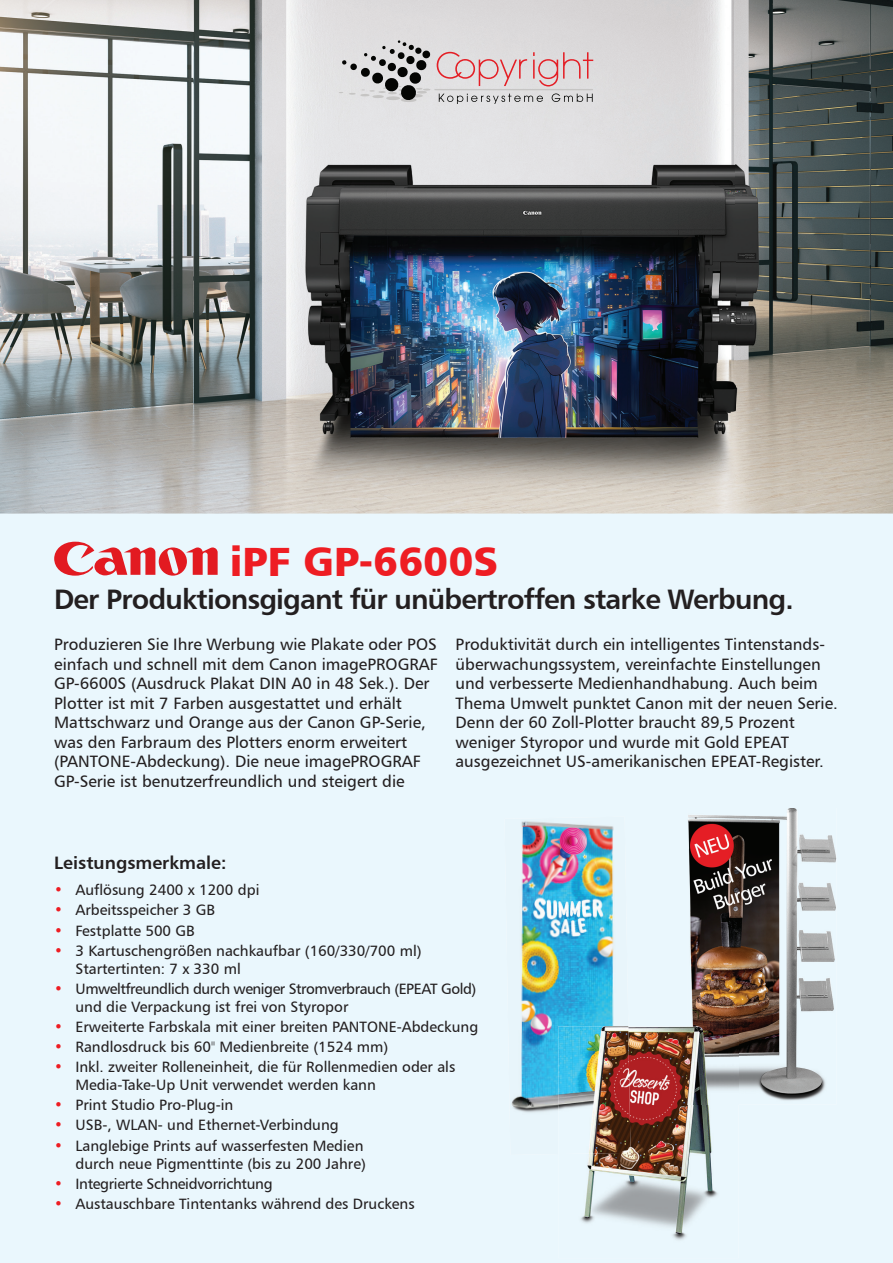
<style>
.page{position:relative;width:893px;height:1263px;background:#fff}
.page>*{position:absolute;margin:0;border:0;box-sizing:border-box;transform-origin:0 0}
.t1{font:40.8px "Humanist 777 BT Black B";color:#ee1d23}
.t2{font:28.2px "Humanist 777 BT Bold B";letter-spacing:-.03em;color:#231f20}
.t3{font:18px "Humanist 777 BT Bold B";color:#231f20}
.t4{font:16.5px/19.5px "Humanist 777 BT Roman B";color:#231f20}
.t5{font:15px/18px "Humanist 777 BT Roman B";color:#231f20}
.t6{font:15px/18px "Humanist 777 BT Roman B";letter-spacing:-.03em;color:#231f20}
.t7{font:15px "Humanist 777 BT Roman B";letter-spacing:-.02em;color:#231f20}
.s1{color:#ee1d23}
.s2{font-family:"Humanist 777 BT Light B"}
</style>
<div class="page">
<img style="left:0;top:0;width:893px;height:513px">
<div style="left:0;top:513px;width:893px;height:750px;background:#eaf7fd"></div>
<svg style="left:54px;top:542px;width:164px;height:34px;background:#e68d94"></svg>
<hr style="left:435px;top:89px;width:157px;height:1px;background:#c6c5c4">
<svg style="left:439px;top:94px;width:104px;height:10px"></svg>
<svg style="left:552px;top:93px;width:41px;height:9px"></svg>
<svg style="left:437px;top:52px;width:156px;height:34px;background:#dfc3c5"></svg>
<svg style="left:339px;top:40px;width:92px;height:62px;background:#b4b3b4"></svg>
<img style="left:688px;top:808px;width:148px;height:297px">
<img style="left:504px;top:817px;width:124px;height:338px">
<img style="left:558px;top:1026px;width:181px;height:232px">
<img style="left:688px;top:1026px;width:51px;height:79px">
<img style="left:558px;top:1026px;width:72px;height:128px">
<h1 class="t1" style="left:230px;top:535px;width:270px">iPF GP-6600S</h1>
<h2 class="t2" style="left:54px;top:582px;width:741px">Der Produktionsgigant für unübertroffen starke Werbung.</h2>
<p class="t4" style="left:54px;top:635px;width:385px">Produzieren Sie Ihre Werbung wie Plakate oder POS einfach und schnell mit dem Canon imagePROGRAF GP-6600S (Ausdruck Plakat DIN A0 in 48 Sek.). Der Plotter ist mit 7 Farben ausgestattet und erhält Mattschwarz und Orange aus der Canon GP-Serie, was den Farbraum des Plotters enorm erweitert (PANTONE-Abdeckung). Die neue imagePROGRAF GP-Serie ist benutzerfreundlich und steigert die</p>
<p class="t4" style="left:456px;top:635px;width:384px">Produktivität durch ein intelligentes Tintenstands&shy;überwachungssystem, vereinfachte Einstellungen und verbesserte Medienhandhabung. Auch beim Thema Umwelt punktet Canon mit der neuen Serie.<br>Denn der 60 Zoll-Plotter braucht 89,5 Prozent weniger Styropor und wurde mit Gold EPEAT ausgezeichnet US-amerikanischen EPEAT-Register.</p>
<p class="t3" style="left:54px;top:851px;width:174px">Leistungsmerkmale:</p>
<p class="t5" style="left:54px;top:881px;width:207px"><span class="s1">•</span> Auflösung 2400 x 1200 dpi</p>
<p class="t5" style="left:54px;top:901px;width:162px"><span class="s1">•</span> Arbeitsspeicher 3 GB</p>
<p class="t5" style="left:54px;top:921px;width:142px"><span class="s1">•</span> Festplatte 500 GB</p>
<p class="t5" style="left:75px;top:941px;width:348px;text-indent:-21px"><span class="s1">•</span> 3 Kartuschengrößen nachkaufbar (160/330/700 ml)<br>Startertinten: 7 x 330 ml</p>
<p class="t6" style="left:75px;top:979px;width:402px;text-indent:-21px"><span class="s1">•</span> Umweltfreundlich durch weniger Stromverbrauch (EPEAT Gold) und die Verpackung ist frei von Styropor</p>
<p class="t5" style="left:54px;top:1017px;width:426px"><span class="s1">•</span> Erweiterte Farbskala mit einer breiten PANTONE-Abdeckung</p>
<p class="t5" style="left:54px;top:1037px;width:336px"><span class="s1">•</span> Randlosdruck bis 60<span class="s2">"</span> Medienbreite (1524 mm)</p>
<p class="t5" style="left:75px;top:1058px;width:381px;text-indent:-21px"><span class="s1">•</span> Inkl. zweiter Rolleneinheit, die für Rollenmedien oder als<br>Media-Take-Up Unit verwendet werden kann</p>
<p class="t5" style="left:54px;top:1096px;width:181px"><span class="s1">•</span> Print Studio Pro-Plug-in</p>
<p class="t5" style="left:54px;top:1116px;width:286px"><span class="s1">•</span> USB-, WLAN- und Ethernet-Verbindung</p>
<p class="t5" style="left:54px;top:1136px;width:313px;text-align:right"><span class="s1">•</span> Langlebige Prints auf wasserfesten Medien durch neue Pigmenttinte (bis zu 200 Jahre)</p>
<p class="t7" style="left:54px;top:1174px;width:220px"><span class="s1">•</span> Integrierte Schneidvorrichtung</p>
<p class="t5" style="left:54px;top:1194px;width:362px"><span class="s1">•</span> Austauschbare Tintentanks während des Druckens</p>
</div>
